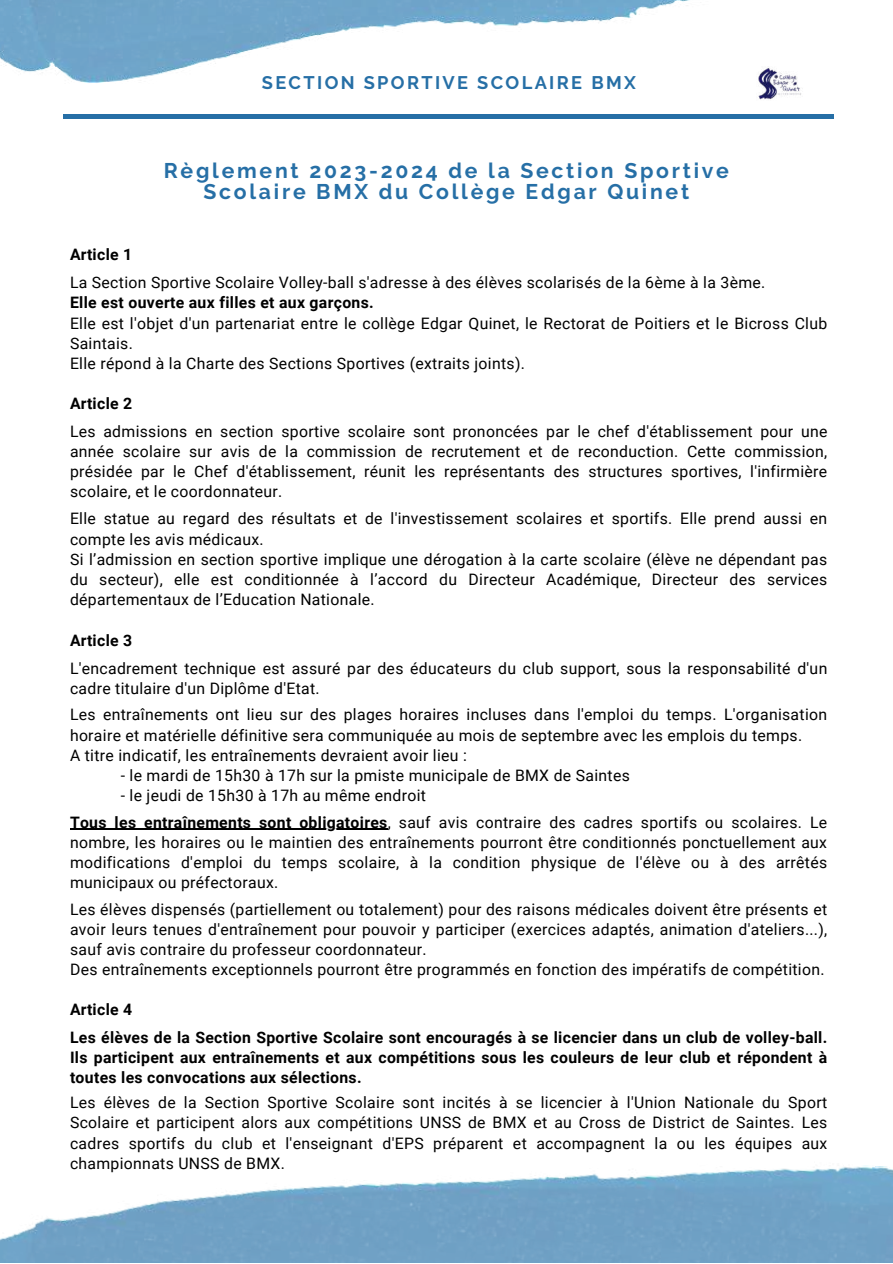
<style>
.page{position:relative;width:893px;height:1264px;background:#fff}
.page>*{position:absolute;margin:0;border:0;box-sizing:border-box;transform-origin:0 0}
.t1{font:700 21.15px/21.3px "Raleway";letter-spacing:.13em;color:#266fa6;text-align:center}
.t2{font:700 18.15px "Raleway";letter-spacing:.13em;color:#266fa6}
.t3{font:15.75px/20.1px "Roboto";letter-spacing:.02em;color:#000}
.t4{font:700 15.75px/27.8px "Roboto";letter-spacing:.02em;color:#000}
.s1{font-weight:700}
</style>
<div class="page">
<img style="left:0;top:0;width:690px;height:83px">
<img style="left:0;top:1165px;width:892px;height:97px">
<hr style="left:64px;top:115px;width:770px;height:3px;background:#266fa6">
<img style="left:758px;top:68px;width:43px;height:32px">
<hr style="left:70px;top:828px;width:317px;height:1px;background:#000">
<p class="t2" style="left:262px;top:72px;width:375px">SECTION SPORTIVE SCOLAIRE BMX</p>
<h1 class="t1" style="left:164px;top:160px;width:566px">Règlement 2023-2024 de la Section Sportive<br>Scolaire BMX du Collège Edgar Quinet</h1>
<p class="t4" style="left:70px;top:241px;width:64px">Article 1</p>
<p class="t3" style="left:70px;top:273px;width:696px">La Section Sportive Scolaire Volley-ball s'adresse à des élèves scolarisés de la 6ème à la 3ème.</p>
<p class="t4" style="left:70px;top:289px;width:305px">Elle est ouverte aux filles et aux garçons.</p>
<p class="t3" style="left:70px;top:313px;width:758px">Elle est l'objet d'un partenariat entre le collège Edgar Quinet, le Rectorat de Poitiers et le Bicross Club<br>Saintais.<br>Elle répond à la Charte des Sections Sportives (extraits joints).</p>
<p class="t4" style="left:70px;top:390px;width:64px">Article 2</p>
<p class="t3" style="left:70px;top:421px;width:758px;text-align:justify">Les admissions en section sportive scolaire sont prononcées par le chef d'établissement pour une année scolaire sur avis de la commission de recrutement et de reconduction. Cette commission, présidée par le Chef d'établissement, réunit les représentants des structures sportives, l'infirmière scolaire, et le coordonnateur.</p>
<p class="t3" style="left:70px;top:508px;width:758px">Elle statue au regard des résultats et de l'investissement scolaires et sportifs. Elle prend aussi en compte les avis médicaux.<br>Si l’admission en section sportive implique une dérogation à la carte scolaire (élève ne dépendant pas du secteur), elle est conditionnée à l’accord du Directeur Académique, Directeur des services départementaux de l’Education Nationale.</p>
<p class="t4" style="left:70px;top:626px;width:64px">Article 3</p>
<p class="t3" style="left:70px;top:658px;width:758px">L'encadrement technique est assuré par des éducateurs du club support, sous la responsabilité d'un cadre titulaire d'un Diplôme d'Etat.</p>
<p class="t3" style="left:70px;top:705px;width:758px">Les entraînements ont lieu sur des plages horaires incluses dans l'emploi du temps. L'organisation horaire et matérielle définitive sera communiquée au mois de septembre avec les emplois du temps.<br>A titre indicatif, les entraînements devraient avoir lieu :</p>
<p class="t3" style="left:121px;top:765px;width:510px">- le mardi de 15h30 à 17h sur la pmiste municipale de BMX de Saintes</p>
<p class="t3" style="left:70px;top:782px;width:758px;line-height:26.7px;text-indent:51px">- le jeudi de 15h30 à 17h au même endroit<br><span class="s1">Tous les entraînements sont obligatoires</span>, sauf avis contraire des cadres sportifs ou scolaires. Le</p>
<p class="t3" style="left:70px;top:832px;width:758px;text-align:justify">nombre, les horaires ou le maintien des entraînements pourront être conditionnés ponctuellement aux modifications d'emploi du temps scolaire, à la condition physique de l'élève ou à des arrêtés municipaux ou préfectoraux.</p>
<p class="t3" style="left:70px;top:899px;width:758px">Les élèves dispensés (partiellement ou totalement) pour des raisons médicales doivent être présents et avoir leurs tenues d'entraînement pour pouvoir y participer (exercices adaptés, animation d'ateliers...), sauf avis contraire du professeur coordonnateur.<br>Des entraînements exceptionnels pourront être programmés en fonction des impératifs de compétition.</p>
<p class="t4" style="left:70px;top:995px;width:758px">Article 4<br>Les élèves de la Section Sportive Scolaire sont encouragés à se licencier dans un club de volley-ball.</p>
<p class="t4" style="left:70px;top:1047px;width:758px;line-height:20.2px">Ils participent aux entraînements et aux compétitions sous les couleurs de leur club et répondent à toutes les convocations aux sélections.</p>
<p class="t3" style="left:70px;top:1092px;width:758px;text-align:justify">Les élèves de la Section Sportive Scolaire sont incités à se licencier à l'Union Nationale du Sport Scolaire et participent alors aux compétitions UNSS de BMX et au Cross de District de Saintes. Les cadres sportifs du club et l'enseignant d'EPS préparent et accompagnent la ou les équipes aux championnats UNSS de BMX.</p>
</div>
